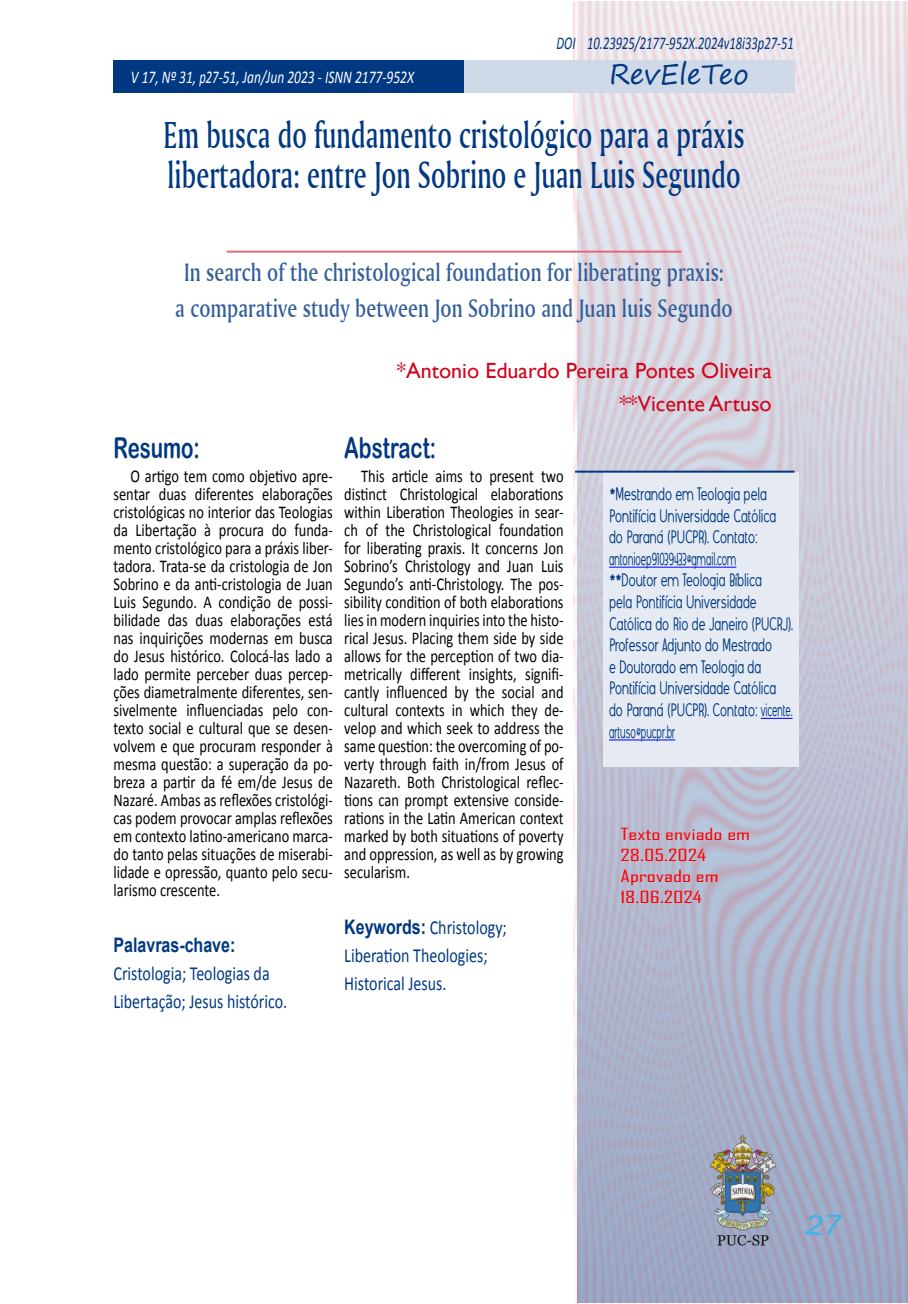
<style>
.page{position:relative;width:908px;height:1304px;background:#fff}
.page>*{position:absolute;margin:0;border:0;box-sizing:border-box;transform-origin:0 0}
.t1{font:39.6px/40px "Amerigo BT Medium A";letter-spacing:.005em;color:#003882;scale:.68 1}
.t2{font:28.8px "Arial Rounded MT Bold";color:#003882;scale:.71 1}
.t3{font:28px "Segoe Print";color:#003882}
.t4{font:28px "MV Boli";color:#3db5e8}
.t5{font:26.4px/36px "Amerigo BT Medium A";letter-spacing:.005em;color:#335f9b;text-align:center;scale:.78 1}
.t6{font:22px/33px "Gill Sans";color:#cd071e;text-align:right}
.t7{font:20px/28px "Calibri";color:#003882;scale:.8 1}
.t8{font:700 20px "Arial";color:#003882;scale:.8 1}
.t9{font:18px/18px "Calibri";color:#000;text-align:justify;scale:.8 1}
.t10{font:18px/21.6px "Angostura";color:#003882;scale:.9 1}
.t11{font:italic 18px "Calibri";color:#fff;scale:.75 1}
.t12{font:italic 18px "Calibri";color:#003882;scale:.7 1}
.t13{font:16px/21px "Agency FB";color:#f00;scale:1.49 1}
.s1{font-family:"Arial";font-weight:700}
</style>
<div class="page">
<img style="left:573px;top:1px;width:334px;height:1303px">
<img style="left:706px;top:1134px;width:71px;height:113px">
<div style="left:463px;top:60px;width:331px;height:33px;background:#cfd9e7"></div>
<div style="left:113px;top:60px;width:350px;height:33px;background:#003882"></div>
<svg style="left:227px;top:250px;width:454px;height:3px"></svg>
<div style="left:603px;top:473px;width:195px;height:294px;background:#e6ebf3"></div>
<hr style="left:574px;top:471px;width:220px;height:2px;background:#003882">
<hr style="left:609px;top:567px;width:127px;height:1px;background:#00f">
<hr style="left:760px;top:718px;width:32px;height:1px;background:#00f">
<hr style="left:609px;top:740px;width:66px;height:1px;background:#00f">
<p class="t12" style="left:556px;top:30px;width:340px">DOI 10.23925/2177-952X.2024v18i33p27-51</p>
<p class="t11" style="left:131px;top:65px;width:379px">V 17, Nº 31, p27-51, Jan/Jun 2023 - ISNN 2177-952X</p>
<h3 class="t3" style="left:609px;top:49px;width:141px">RevEleTeo</h3>
<h1 class="t1" style="left:163px;top:114px;width:855px">Em busca do fundamento cristológico para a práxis libertadora: entre Jon Sobrino e Juan Luis Segundo</h1>
<h3 class="t5" style="left:175px;top:254px;width:716px">In search of the christological foundation for liberating praxis:<br>a comparative study between Jon Sobrino and Juan luis Segundo</h3>
<p class="t6" style="left:396px;top:355px;width:376px">*Antonio Eduardo Pereira Pontes Oliveira **Vicente Artuso</p>
<h2 class="t2" style="left:113px;top:431px;width:123px">Resumo:</h2>
<p class="t9" style="left:113px;top:467px;width:276px;text-indent:17px">O artigo tem como objetivo apre&shy;sentar duas diferentes elaborações cristológicas no interior das Teologias da Libertação à procura do funda&shy;mento cristológico para a práxis liber&shy;tadora. Trata-se da cristologia de Jon Sobrino e da anti-cristologia de Juan Luis Segundo. A condição de possi&shy;bilidade das duas elaborações está nas inquirições modernas em busca do Jesus histórico. Colocá-las lado a lado permite perceber duas percep&shy;ções diametralmente diferentes, sen&shy;sivelmente influenciadas pelo con&shy;texto social e cultural que se desen&shy;volvem e que procuram responder à mesma questão: a superação da po&shy;breza a partir da fé em/de Jesus de Nazaré. Ambas as reflexões cristológi&shy;cas podem provocar amplas reflexões em contexto latino-americano marca&shy;do tanto pelas situações de miserabi&shy;lidade e opressão, quanto pelo secu&shy;larismo crescente.</p>
<h2 class="t2" style="left:344px;top:431px;width:131px">Abstract:</h2>
<p class="t9" style="left:344px;top:467px;width:276px;text-indent:17px">This article aims to present two distinct Christological elaborations within Liberation Theologies in sear&shy;ch of the Christological foundation for liberating praxis. It concerns Jon Sobrino’s Christology and Juan Luis Segundo’s anti-Christology. The pos&shy;sibility condition of both elaborations lies in modern inquiries into the histo&shy;rical Jesus. Placing them side by side allows for the perception of two dia&shy;metrically different insights, signifi&shy;cantly influenced by the social and cultural contexts in which they de&shy;velop and which seek to address the same question: the overcoming of po&shy;verty through faith in/from Jesus of Nazareth. Both Christological reflec&shy;tions can prompt extensive conside&shy;rations in the Latin American context marked by both situations of poverty and oppression, as well as by growing secularism.</p>
<p class="t10" style="left:609px;top:483px;width:206px">*Mestrando em Teologia pela<br>Pontifícia Universidade Católica do Paraná (PUCPR). Contato: antonioep91039433@gmail.com<br>**Doutor em Teologia Bíblica<br>pela Pontifícia Universidade<br>Católica do Rio de Janeiro (PUCRJ).<br>Professor Adjunto do Mestrado<br>e Doutorado em Teologia da<br>Pontifícia Universidade Católica do Paraná (PUCPR). Contato: vicente. artuso@pucpr.br</p>
<p class="t13" style="left:620px;top:823px;width:88px">Texto enviado em<br>28.05.2024<br>Aprovado em<br>18.06.2024</p>
<p class="t8" style="left:113px;top:932px;width:154px">Palavras-chave:</p>
<p class="t7" style="left:113px;top:959px;width:218px">Cristologia; Teologias da<br>Libertação; Jesus histórico.</p>
<p class="t7" style="left:344px;top:913px;width:205px"><span class="s1">Keywords:</span> Christology;<br>Liberation Theologies;<br>Historical Jesus.</p>
<h3 class="t4" style="left:804px;top:1206px;width:37px">27</h3>
</div>
